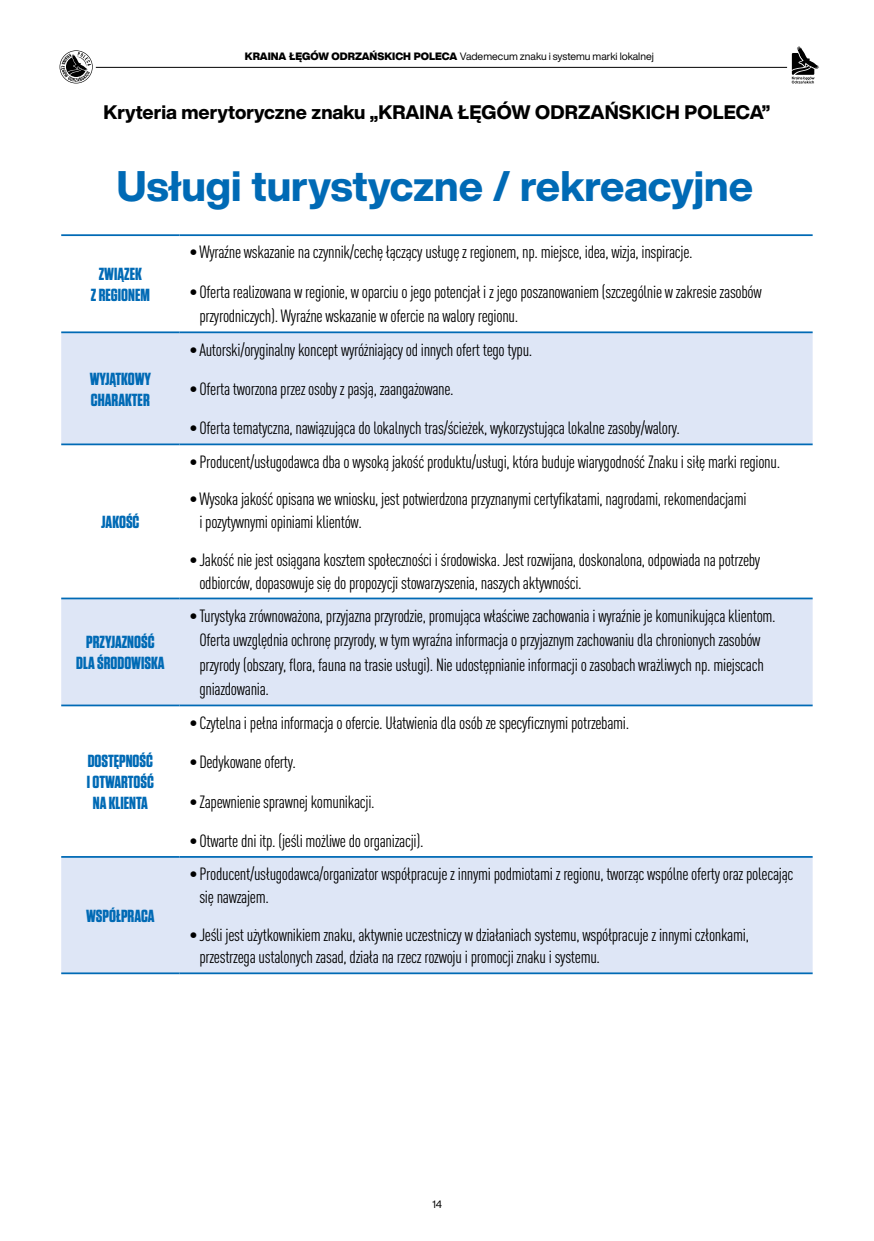
<style>
.page{position:relative;width:874px;height:1241px;background:#fff}
.page>*{position:absolute;margin:0;border:0;box-sizing:border-box;transform-origin:0 0}
.t1{font:800 42px "Helvetica Now Display";color:#006ab5}
.t2{font:800 19.25px "Helvetica Now Display";letter-spacing:.005em;color:#000}
.t3{font:17.5px/24.5px "FFDIN Pro Cond";letter-spacing:-.02em;color:#000}
.t4{font:700 17.5px/21px "Tungsten";color:#006ab5;text-align:center}
.t5{font:10.5px "Helvetica Now Display";letter-spacing:-.005em;color:#000}
.s1{font-weight:900}
</style>
<div class="page">
<svg style="left:60px;top:50px;width:33px;height:33px"></svg>
<hr style="left:96px;top:67px;width:690px;height:1px;background:#000">
<svg style="left:791px;top:46px;width:28px;height:37px"></svg>
<svg style="left:62px;top:236px;width:750px;height:1px"></svg>
<div style="left:61px;top:333px;width:751px;height:639px;background:#dee6f6"></div>
<svg style="left:61px;top:445px;width:751px;height:410px"></svg>
<hr style="left:61px;top:234px;width:118px;height:2px;background:#006ab5">
<hr style="left:179px;top:234px;width:633px;height:2px;background:#006ab5">
<hr style="left:61px;top:331px;width:118px;height:2px;background:#006ab5">
<hr style="left:179px;top:331px;width:633px;height:2px;background:#006ab5">
<hr style="left:61px;top:443px;width:118px;height:2px;background:#006ab5">
<hr style="left:179px;top:443px;width:633px;height:2px;background:#006ab5">
<hr style="left:61px;top:597px;width:118px;height:2px;background:#006ab5">
<hr style="left:179px;top:597px;width:633px;height:2px;background:#006ab5">
<hr style="left:61px;top:704px;width:118px;height:2px;background:#006ab5">
<hr style="left:179px;top:704px;width:633px;height:2px;background:#006ab5">
<hr style="left:61px;top:855px;width:118px;height:2px;background:#006ab5">
<hr style="left:179px;top:855px;width:633px;height:2px;background:#006ab5">
<hr style="left:61px;top:972px;width:118px;height:2px;background:#006ab5">
<hr style="left:179px;top:972px;width:633px;height:2px;background:#006ab5">
<p class="t5" style="left:245px;top:49px;width:410px"><span class="s1">KRAINA ŁĘGÓW ODRZAŃSKICH POLECA</span> Vademecum znaku i systemu marki lokalnej</p>
<p class="t2" style="left:104px;top:98px;width:667px">Kryteria merytoryczne znaku „Kraina Łęgów Odrzańskich Po leca”</p>
<h1 class="t1" style="left:117px;top:157px;width:637px">Usługi turystyczne / rekreacyjne</h1>
<p class="t4" style="left:91px;top:264px;width:60px">ZWIĄZEK<br>Z REGIONEM</p>
<p class="t4" style="left:90px;top:369px;width:63px;text-align:left">WYJĄTKOWY<br>CHARAKTER</p>
<p class="t4" style="left:101px;top:512px;width:40px">JAKOŚĆ</p>
<p class="t4" style="left:76px;top:632px;width:90px">PRZYJAZNOŚĆ<br>DLA ŚRODOWISKA</p>
<p class="t4" style="left:87px;top:751px;width:69px">DOSTĘPNOŚĆ<br>I OTWARTOŚĆ<br>NA KLIENTA</p>
<p class="t4" style="left:86px;top:905px;width:70px">WSPÓŁPRACA</p>
<p class="t3" style="left:189px;top:239px;width:504px">• Wyraźne wskazanie na czynnik/cechę łączący usługę z regionem, np. miejsce, idea, wizja, inspiracje.</p>
<p class="t3" style="left:199px;top:278px;width:563px;text-indent:-10px">• Oferta realizowana w regionie, w oparciu o jego potencjał i z jego poszanowaniem (szczególnie w zakresie zasobów przyrodniczych). Wyraźne wskazanie w ofercie na walory regionu.</p>
<p class="t3" style="left:189px;top:336px;width:344px">• Autorski/oryginalny koncept wyróżniający od innych ofert tego typu.</p>
<p class="t3" style="left:189px;top:375px;width:266px">• Oferta tworzona przez osoby z pasją, zaangażowane.</p>
<p class="t3" style="left:189px;top:414px;width:491px">• Oferta tematyczna, nawiązująca do lokalnych tras/ścieżek, wykorzystująca lokalne zasoby/walory.</p>
<p class="t3" style="left:189px;top:448px;width:592px">• Producent/usługodawca dba o wysoką jakość produktu/usługi, która buduje wiarygodność Znaku i siłę marki regionu.</p>
<p class="t3" style="left:199px;top:486px;width:548px;line-height:22.8px;text-indent:-10px">• Wysoka jakość opisana we wniosku, jest potwierdzona przyznanymi certyfikatami, nagrodami, rekomendacjami i pozytywnymi opiniami klientów.</p>
<p class="t3" style="left:199px;top:547px;width:562px;line-height:22.8px;text-indent:-10px">• Jakość nie jest osiągana kosztem społeczności i środowiska. Jest rozwijana, doskonalona, odpowiada na potrzeby odbiorców, dopasowuje się do propozycji stowarzyszenia, naszych aktywności.</p>
<p class="t3" style="left:199px;top:602px;width:577px;text-indent:-10px">• Turystyka zrównoważona, przyjazna przyrodzie, promująca właściwe zachowania i wyraźnie je komunikująca klientom.<br>Oferta uwzględnia ochronę przyrody, w tym wyraźna informacja o przyjaznym zachowaniu dla chronionych zasobów przyrody (obszary, flora, fauna na trasie usługi). Nie udostępnianie informacji o zasobach wrażliwych np. miejscach gniazdowania.</p>
<p class="t3" style="left:189px;top:709px;width:441px">• Czytelna i pełna informacja o ofercie. Ułatwienia dla osób ze specyficznymi potrzebami.</p>
<p class="t3" style="left:189px;top:748px;width:108px">• Dedykowane oferty.</p>
<p class="t3" style="left:189px;top:787px;width:187px">• Zapewnienie sprawnej komunikacji.</p>
<p class="t3" style="left:189px;top:827px;width:235px">• Otwarte dni itp. (jeśli możliwe do organizacji).</p>
<p class="t3" style="left:199px;top:861px;width:595px;line-height:22.8px;text-indent:-10px">• Producent/usługodawca/organizator współpracuje z innymi podmiotami z regionu, tworząc wspólne oferty oraz polecając się nawzajem.</p>
<p class="t3" style="left:199px;top:921px;width:550px;line-height:22.8px;text-indent:-10px">• Jeśli jest użytkownikiem znaku, aktywnie uczestniczy w działaniach systemu, współpracuje z innymi członkami, przestrzega ustalonych zasad, działa na rzecz rozwoju i promocji znaku i systemu.</p>
<p class="t5" style="left:432px;top:1196px;width:11px">14</p>
</div>
